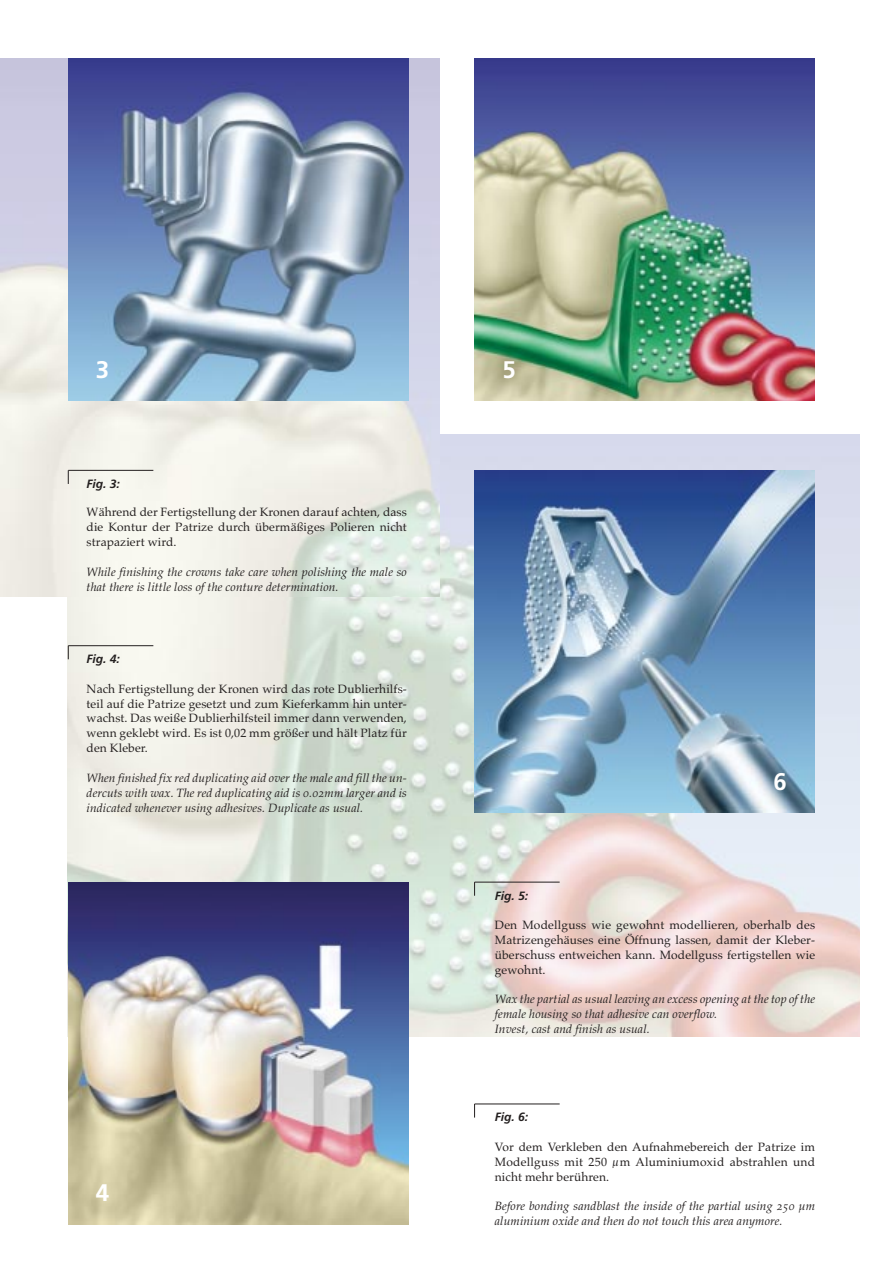
<style>
.page{position:relative;width:893px;height:1263px;background:#fff}
.page>*{position:absolute;margin:0;border:0;box-sizing:border-box;transform-origin:0 0}
.t1{font:700 24px "Frutiger";color:#fff}
.t2{font:12px/14.9px "Palatino";letter-spacing:.01em;color:#231f1f;text-align:justify}
.t3{font:12px/14.9px "Palatino Italic Os F";letter-spacing:.01em;color:#231f1f}
.t4{font:italic 700 12px "Frutiger";color:#231f1f}
</style>
<div class="page">
<img style="left:67px;top:435px;width:792px;height:601px">
<img style="left:0;top:59px;width:440px;height:538px">
<img style="left:68px;top:59px;width:340px;height:342px">
<img style="left:474px;top:59px;width:340px;height:342px">
<hr style="left:474px;top:882px;width:85px;height:1px;background:#231f1f">
<svg style="left:474px;top:882px;width:1px;height:14px"></svg>
<hr style="left:68px;top:470px;width:85px;height:1px;background:#231f1f">
<svg style="left:68px;top:470px;width:1px;height:14px"></svg>
<hr style="left:68px;top:645px;width:85px;height:1px;background:#231f1f">
<svg style="left:68px;top:646px;width:1px;height:13px"></svg>
<img style="left:68px;top:882px;width:340px;height:343px">
<hr style="left:474px;top:1104px;width:85px;height:1px;background:#231f1f">
<svg style="left:474px;top:1104px;width:1px;height:14px"></svg>
<img style="left:474px;top:470px;width:340px;height:342px">
<h1 class="t1" style="left:96px;top:360px;width:15px">3</h1>
<h1 class="t1" style="left:502px;top:360px;width:15px">5</h1>
<p class="t4" style="left:87px;top:479px;width:35px">Fig. 3:</p>
<p class="t2" style="left:87px;top:506px;width:322px">Während der Fertigstellung der Kronen darauf achten, dass die Kontur der Patrize durch übermäßiges Polieren nicht strapaziert wird.</p>
<p class="t3" style="left:87px;top:566px;width:322px">While finishing the crowns take care when polishing the male so that there is little loss of the conture determination.</p>
<p class="t4" style="left:87px;top:654px;width:35px">Fig. 4:</p>
<p class="t2" style="left:87px;top:683px;width:322px">Nach Fertigstellung der Kronen wird das rote Dublierhilfs&shy;teil auf die Patrize gesetzt und zum Kieferkamm hin unter&shy;wachst. Das weiße Dublierhilfsteil immer dann verwenden, wenn geklebt wird. Es ist 0,02 mm größer und hält Platz für den Kleber.</p>
<p class="t3" style="left:87px;top:772px;width:322px;text-align:justify">When finished fix red duplicating aid over the male and fill the un&shy;dercuts with wax. The red duplicating aid is 0.02mm larger and is indicated whenever using adhesives. Duplicate as usual.</p>
<h1 class="t1" style="left:96px;top:1183px;width:15px">4</h1>
<h1 class="t1" style="left:773px;top:772px;width:15px">6</h1>
<p class="t4" style="left:495px;top:891px;width:35px">Fig. 5:</p>
<p class="t2" style="left:495px;top:919px;width:322px">Den Modellguss wie gewohnt modellieren, oberhalb des Matrizengehäuses eine Öffnung lassen, damit der Kleber&shy;überschuss entweichen kann. Modellguss fertigstellen wie gewohnt.</p>
<p class="t3" style="left:495px;top:993px;width:322px">Wax the partial as usual leaving an excess opening at the top of the female housing so that adhesive can overflow.<br>Invest, cast and finish as usual.</p>
<p class="t4" style="left:495px;top:1112px;width:35px">Fig. 6:</p>
<p class="t2" style="left:495px;top:1141px;width:322px">Vor dem Verkleben den Aufnahmebereich der Patrize im Modellguss mit 250 µm Aluminiumoxid abstrahlen und nicht mehr berühren.</p>
<p class="t3" style="left:495px;top:1200px;width:322px">Before bonding sandblast the inside of the partial using 250 µm aluminium oxide and then do not touch this area anymore.</p>
</div>
